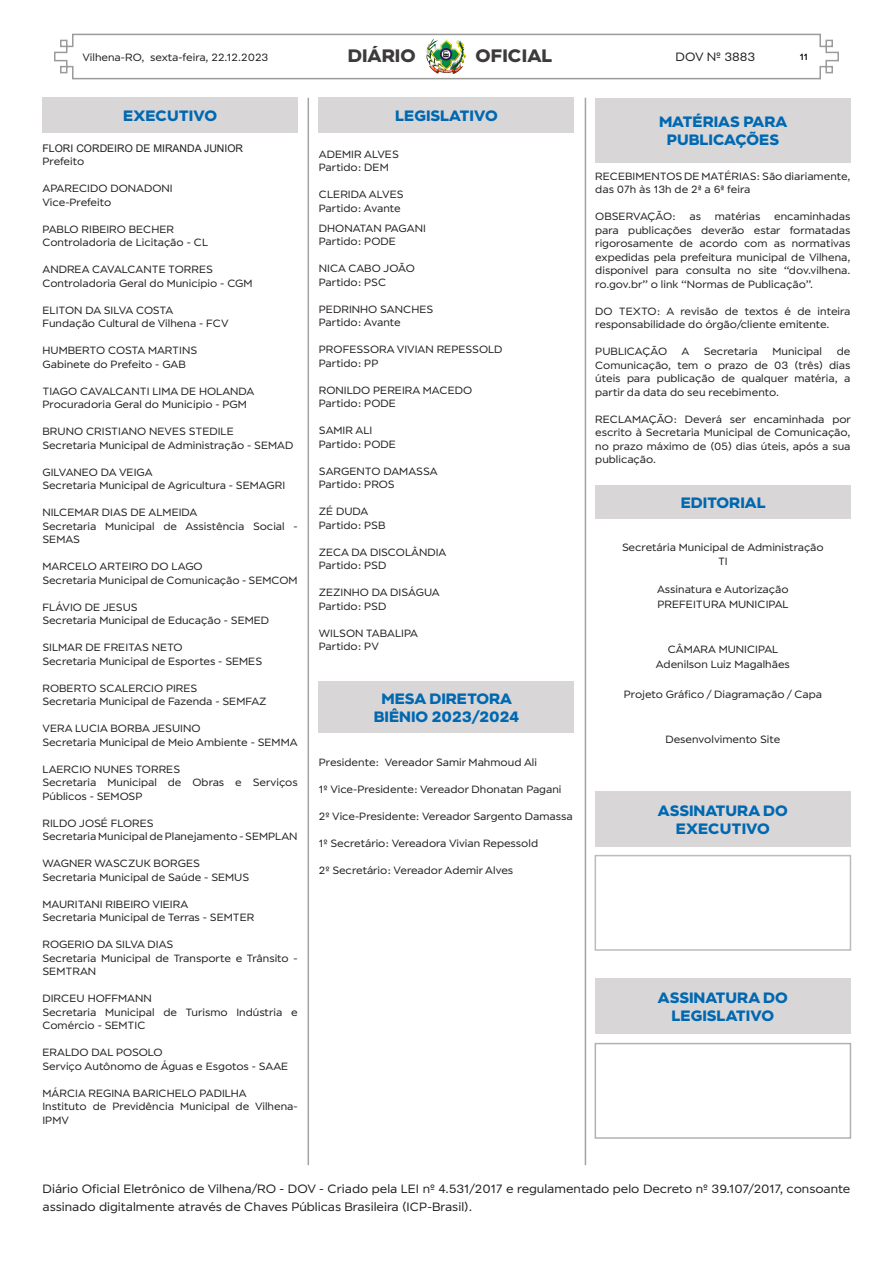
<style>
.page{position:relative;width:893px;height:1263px;background:#fff}
.page>*{position:absolute;margin:0;border:0;box-sizing:border-box;transform-origin:0 0}
.t1{font:700 18px "Modica";color:#3c3a3b}
.t2{font:700 15px/18px "Modica";color:#0068b1;text-align:center}
.t3{font:12px/18px "Modica";color:#231f20}
.t4{font:10.5px/13.5px "Modica";color:#231f20}
.t5{font:10.5px "Arial";color:#231f20}
.t6{font:500 9px "Modica";color:#000}
</style>
<div class="page">
<svg style="left:54px;top:33px;width:785px;height:47px"></svg>
<img style="left:425px;top:37px;width:42px;height:38px">
<hr style="left:308px;top:98px;width:1px;height:1067px;background:#a4a3a3">
<hr style="left:585px;top:98px;width:1px;height:1067px;background:#a4a3a3">
<div style="left:43px;top:98px;width:255px;height:35px;background:#d9d6d7"></div>
<div style="left:319px;top:98px;width:255px;height:35px;background:#d9d6d7"></div>
<div style="left:319px;top:681px;width:255px;height:51px;background:#d9d6d7"></div>
<div style="left:595px;top:98px;width:255px;height:64px;background:#d9d6d7"></div>
<div style="left:595px;top:486px;width:255px;height:33px;background:#d9d6d7"></div>
<div style="left:595px;top:791px;width:255px;height:55px;background:#d9d6d7"></div>
<div style="left:595px;top:978px;width:255px;height:55px;background:#d9d6d7"></div>
<div style="left:595px;top:855px;width:256px;height:96px;border:2px solid #bdbbbb"></div>
<div style="left:595px;top:1043px;width:256px;height:96px;border:2px solid #aeb3b2"></div>
<p class="t4" style="left:82px;top:50px;width:187px">Vilhena-RO, sexta-feira, 22.12.2023</p>
<h1 class="t1" style="left:348px;top:44px;width:69px">DIÁRIO</h1>
<h1 class="t1" style="left:476px;top:44px;width:78px">OFICIAL</h1>
<h2 class="t2" style="left:123px;top:107px;width:95px">EXECUTIVO</h2>
<p class="t5" style="left:43px;top:141px;width:202px">FLORI CORDEIRO DE MIRANDA JUNIOR</p>
<p class="t4" style="left:43px;top:155px;width:43px">Prefeito</p>
<p class="t4" style="left:43px;top:182px;width:132px">APARECIDO DONADONI<br>Vice-Prefeito</p>
<p class="t4" style="left:43px;top:222px;width:167px">PABLO RIBEIRO BECHER<br>Controladoria de Licitação - CL</p>
<p class="t4" style="left:43px;top:263px;width:212px">ANDREA CAVALCANTE TORRES<br>Controladoria Geral do Município - CGM</p>
<p class="t4" style="left:43px;top:303px;width:188px">ELITON DA SILVA COSTA<br>Fundação Cultural de Vilhena - FCV</p>
<p class="t4" style="left:43px;top:344px;width:156px">HUMBERTO COSTA MARTINS<br>Gabinete do Prefeito - GAB</p>
<p class="t4" style="left:43px;top:384px;width:213px">TIAGO CAVALCANTI LIMA DE HOLANDA<br>Procuradoria Geral do Município - PGM</p>
<p class="t4" style="left:43px;top:425px;width:252px">BRUNO CRISTIANO NEVES STEDILE<br>Secretaria Municipal de Administração - SEMAD</p>
<p class="t4" style="left:43px;top:465px;width:244px">GILVANEO DA VEIGA<br>Secretaria Municipal de Agricultura - SEMAGRI</p>
<p class="t4" style="left:43px;top:506px;width:257px">NILCEMAR DIAS DE ALMEIDA<br>Secretaria Municipal de Assistência Social -<br>SEMAS</p>
<p class="t4" style="left:43px;top:560px;width:257px">MARCELO ARTEIRO DO LAGO<br>Secretaria Municipal de Comunicação - SEMCOM</p>
<p class="t4" style="left:43px;top:600px;width:228px">FLÁVIO DE JESUS<br>Secretaria Municipal de Educação - SEMED</p>
<p class="t4" style="left:43px;top:641px;width:221px">SILMAR DE FREITAS NETO<br>Secretaria Municipal de Esportes - SEMES</p>
<p class="t4" style="left:43px;top:681px;width:226px">ROBERTO SCALERCIO PIRES<br>Secretaria Municipal de Fazenda - SEMFAZ</p>
<p class="t4" style="left:43px;top:722px;width:257px">VERA LUCIA BORBA JESUINO<br>Secretaria Municipal de Meio Ambiente - SEMMA</p>
<p class="t4" style="left:43px;top:762px;width:257px">LAERCIO NUNES TORRES<br>Secretaria Municipal de Obras e Serviços<br>Públicos - SEMOSP</p>
<p class="t4" style="left:43px;top:816px;width:257px">RILDO JOSÉ FLORES<br>Secretaria Municipal de Planejamento - SEMPLAN</p>
<p class="t4" style="left:43px;top:857px;width:208px">WAGNER WASCZUK BORGES<br>Secretaria Municipal de Saúde - SEMUS</p>
<p class="t4" style="left:43px;top:897px;width:213px">MAURITANI RIBEIRO VIEIRA<br>Secretaria Municipal de Terras - SEMTER</p>
<p class="t4" style="left:43px;top:938px;width:257px">ROGERIO DA SILVA DIAS<br>Secretaria Municipal de Transporte e Trânsito -<br>SEMTRAN</p>
<p class="t4" style="left:43px;top:992px;width:257px">DIRCEU HOFFMANN<br>Secretaria Municipal de Turismo Indústria e<br>Comércio - SEMTIC</p>
<p class="t4" style="left:43px;top:1046px;width:247px">ERALDO DAL POSOLO<br>Serviço Autônomo de Águas e Esgotos - SAAE</p>
<p class="t4" style="left:43px;top:1086px;width:257px">MÁRCIA REGINA BARICHELO PADILHA<br>Instituto de Previdência Municipal de Vilhena-<br>IPMV</p>
<h2 class="t2" style="left:395px;top:107px;width:104px">LEGISLATIVO</h2>
<p class="t4" style="left:319px;top:147px;width:81px">ADEMIR ALVES<br>Partido: DEM</p>
<p class="t4" style="left:319px;top:188px;width:86px">CLERIDA ALVES<br>Partido: Avante</p>
<p class="t4" style="left:319px;top:221px;width:108px">DHONATAN PAGANI<br>Partido: PODE</p>
<p class="t4" style="left:319px;top:262px;width:97px">NICA CABO JOÃO<br>Partido: PSC</p>
<p class="t4" style="left:319px;top:302px;width:116px">PEDRINHO SANCHES<br>Partido: Avante</p>
<p class="t4" style="left:319px;top:343px;width:185px">PROFESSORA VIVIAN REPESSOLD<br>Partido: PP</p>
<p class="t4" style="left:319px;top:383px;width:155px">RONILDO PEREIRA MACEDO<br>Partido: PODE</p>
<p class="t4" style="left:319px;top:424px;width:78px">SAMIR ALI<br>Partido: PODE</p>
<p class="t4" style="left:319px;top:464px;width:120px">SARGENTO DAMASSA<br>Partido: PROS</p>
<p class="t4" style="left:319px;top:505px;width:68px">ZÉ DUDA<br>Partido: PSB</p>
<p class="t4" style="left:319px;top:545px;width:129px">ZECA DA DISCOLÂNDIA<br>Partido: PSD</p>
<p class="t4" style="left:319px;top:586px;width:122px">ZEZINHO DA DISÁGUA<br>Partido: PSD</p>
<p class="t4" style="left:319px;top:626px;width:101px">WILSON TABALIPA<br>Partido: PV</p>
<h2 class="t2" style="left:374px;top:689px;width:147px">MESA DIRETORA<br>BIÊNIO 2023/2024</h2>
<p class="t4" style="left:319px;top:756px;width:220px">Presidente: Vereador Samir Mahmoud Ali</p>
<p class="t4" style="left:319px;top:783px;width:244px">1º Vice-Presidente: Vereador Dhonatan Pagani</p>
<p class="t4" style="left:319px;top:810px;width:255px">2º Vice-Presidente: Vereador Sargento Damassa</p>
<p class="t4" style="left:319px;top:837px;width:221px">1º Secretário: Vereadora Vivian Repessold</p>
<p class="t4" style="left:319px;top:864px;width:196px">2º Secretário: Vereador Ademir Alves</p>
<p class="t3" style="left:675px;top:48px;width:81px">DOV Nº 3883</p>
<p class="t6" style="left:800px;top:51px;width:10px">11</p>
<h2 class="t2" style="left:659px;top:112px;width:130px">MATÉRIAS PARA<br>PUBLICAÇÕES</h2>
<p class="t4" style="left:595px;top:169px;width:257px">RECEBIMENTOS DE MATÉRIAS: São diariamente, das 07h às 13h de 2ª a 6ª feira</p>
<p class="t4" style="left:595px;top:210px;width:82px">OBSERVAÇÃO:</p>
<p class="t4" style="left:689px;top:210px;width:13px">as</p>
<p class="t4" style="left:715px;top:210px;width:47px">matérias</p>
<p class="t4" style="left:595px;top:210px;width:257px;text-align:justify;text-indent:179px">encaminhadas para publicações deverão estar formatadas rigorosamente de acordo com as normativas expedidas pela prefeitura municipal de Vilhena, disponível para consulta no site “dov.vilhena. ro.gov.br” o link “Normas de Publicação”.</p>
<p class="t4" style="left:595px;top:304px;width:257px">DO TEXTO: A revisão de textos é de inteira responsabilidade do órgão/cliente emitente.</p>
<p class="t4" style="left:595px;top:345px;width:73px">PUBLICAÇÃO</p>
<p class="t4" style="left:682px;top:345px;width:9px">A</p>
<p class="t4" style="left:704px;top:345px;width:55px">Secretaria</p>
<p class="t4" style="left:773px;top:345px;width:51px">Municipal</p>
<p class="t4" style="left:595px;top:345px;width:257px;text-align:justify;text-indent:241px">de Comunicação, tem o prazo de 03 (três) dias úteis para publicação de qualquer matéria, a partir da data do seu recebimento.</p>
<p class="t4" style="left:595px;top:412px;width:257px;text-align:justify">RECLAMAÇÃO: Deverá ser encaminhada por escrito à Secretaria Municipal de Comunicação, no prazo máximo de (05) dias úteis, após a sua publicação.</p>
<h2 class="t2" style="left:681px;top:493px;width:87px">EDITORIAL</h2>
<p class="t4" style="left:622px;top:540px;width:203px;text-align:center">Secretária Municipal de Administração<br>TI</p>
<p class="t4" style="left:657px;top:582px;width:133px;line-height:15px">Assinatura e Autorização<br>PREFEITURA MUNICIPAL</p>
<p class="t4" style="left:656px;top:642px;width:136px;line-height:15px;text-align:center">CÂMARA MUNICIPAL<br>Adenilson Luiz Magalhães</p>
<p class="t4" style="left:624px;top:687px;width:200px">Projeto Gráfico / Diagramação / Capa</p>
<p class="t4" style="left:665px;top:732px;width:116px">Desenvolvimento Site</p>
<h2 class="t2" style="left:658px;top:801px;width:131px">ASSINATURA DO<br>EXECUTIVO</h2>
<h2 class="t2" style="left:658px;top:988px;width:131px">ASSINATURA DO<br>LEGISLATIVO</h2>
<p class="t3" style="left:43px;top:1179px;width:809px">Diário Oficial Eletrônico de Vilhena/RO - DOV - Criado pela LEI nº 4.531/2017 e regulamentado pelo Decreto nº 39.107/2017, consoante assinado digitalmente através de Chaves Públicas Brasileira (ICP-Brasil).</p>
</div>
